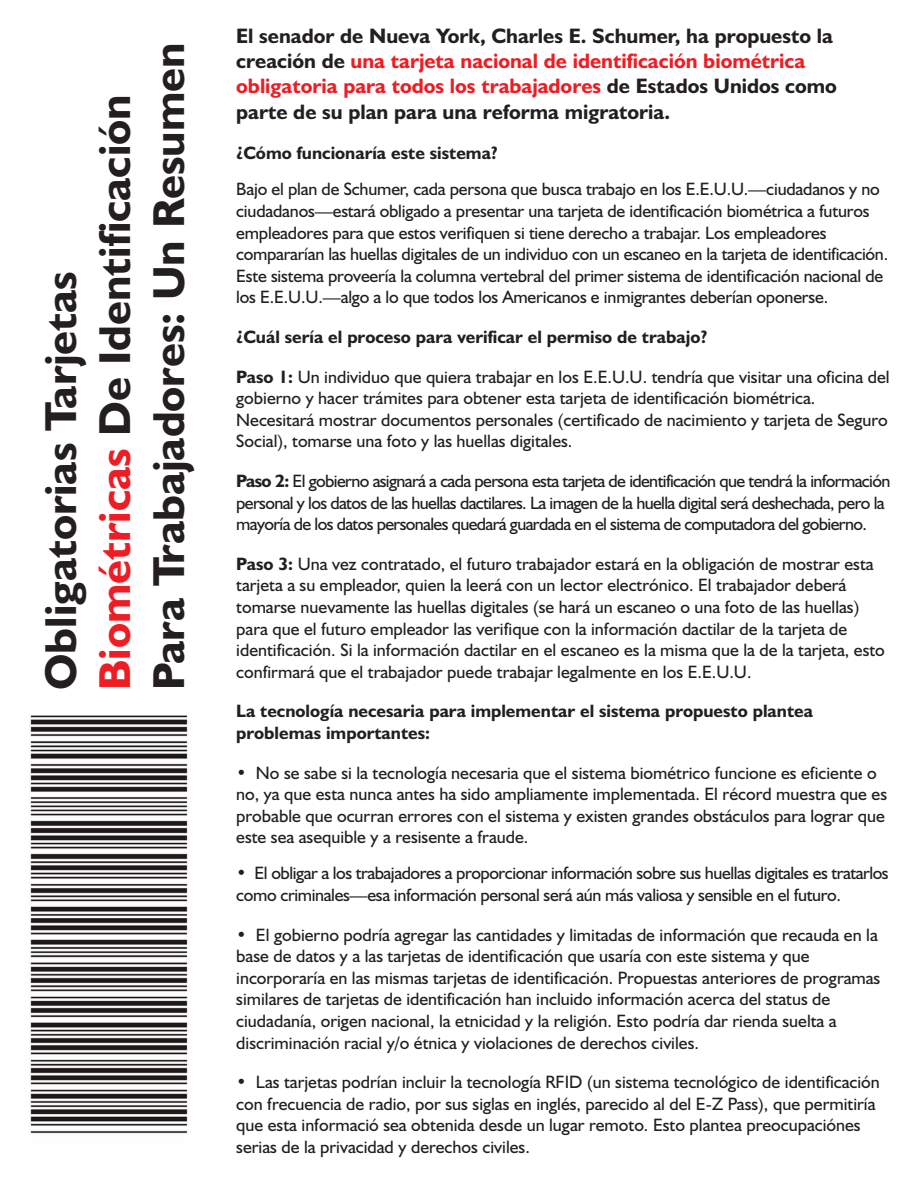
<style>
.page{position:relative;width:918px;height:1188px;background:#fff}
.page>*{position:absolute;margin:0;border:0;box-sizing:border-box;transform-origin:0 0}
.t1{font:700 45px/54px "Humanist 521 BT";color:#231f20}
.t2{font:700 21px/25.2px "Humanist 521 BT";color:#231f20}
.t3{font:18px/21.6px "Humanist 521 BT";color:#231f20}
.t4{font:18px/21.6px "Humanist 521 BT";letter-spacing:-.035em;color:#231f20}
.t5{font:18px/21.6px "Humanist 521 BT";letter-spacing:-.025em;color:#231f20}
.t6{font:700 18px/21.6px "Humanist 521 BT";color:#231f20}
.s1{color:#ee1d23}
.s2{font-weight:700}
</style>
<div class="page">
<img style="left:29px;top:715px;width:159px;height:419px">
<h1 class="t1" style="left:34px;top:690px;width:649px;rotate:-90deg">Obligatorias Tarjetas<br><span class="s1">Biométricas</span> De Identificación<br>Para Trabajadores: Un Resumen</h1>
<p class="t2" style="left:236px;top:23px;width:602px">El senador de Nueva York, Charles E. Schumer, ha propuesto la creación de <span class="s1">una tarjeta nacional de identificación biométrica obligatoria para todos los trabajadores</span> de Estados Unidos como parte de su plan para una reforma migratoria.</p>
<p class="t6" style="left:236px;top:142px;width:263px">¿Cómo funcionaría este sistema?</p>
<p class="t3" style="left:236px;top:178px;width:653px">Bajo el plan de Schumer, cada persona que busca trabajo en los E.E.U.U.—ciudadanos y no ciudadanos—estará obligado a presentar una tarjeta de identificación biométrica a futuros empleadores para que estos verifiquen si tiene derecho a trabajar. Los empleadores compararían las huellas digitales de un individuo con un escaneo en la tarjeta de identificación.<br>Este sistema proveería la columna vertebral del primer sistema de identificación nacional de los E.E.U.U.—algo a lo que todos los Americanos e inmigrantes deberían oponerse.</p>
<p class="t3" style="left:236px;top:317px;width:655px;line-height:39.6px"><span class="s2">¿Cuál sería el proceso para verificar el permiso de trabajo?<br>Paso 1:</span> Un individuo que quiera trabajar en los E.E.U.U. tendría que visitar una oficina del</p>
<p class="t3" style="left:236px;top:387px;width:653px">gobierno y hacer trámites para obtener esta tarjeta de identificación biométrica.<br>Necesitará mostrar documentos personales (certificado de nacimiento y tarjeta de Seguro<br>Social), tomarse una foto y las huellas digitales.</p>
<p class="t4" style="left:236px;top:470px;width:656px"><span class="s2">Paso 2:</span> El gobierno asignará a cada persona esta tarjeta de identificación que tendrá la información personal y los datos de las huellas dactilares. La imagen de la huella digital será deshechada, pero la mayoría de los datos personales quedará guardada en el sistema de computadora del gobierno.</p>
<p class="t3" style="left:236px;top:553px;width:650px"><span class="s2">Paso 3:</span> Una vez contratado, el futuro trabajador estará en la obligación de mostrar esta tarjeta a su empleador, quien la leerá con un lector electrónico. El trabajador deberá tomarse nuevamente las huellas digitales (se hará un escaneo o una foto de las huellas) para que el futuro empleador las verifique con la información dactilar de la tarjeta de identificación. Si la información dactilar en el escaneo es la misma que la de la tarjeta, esto confirmará que el trabajador puede trabajar legalmente en los E.E.U.U.</p>
<p class="t6" style="left:236px;top:700px;width:578px">La tecnología necesaria para implementar el sistema propuesto plantea problemas importantes:</p>
<p class="t3" style="left:236px;top:762px;width:652px">• No se sabe si la tecnología necesaria que el sistema biométrico funcione es eficiente o no, ya que esta nunca antes ha sido ampliamente implementada. El récord muestra que es probable que ocurran errores con el sistema y existen grandes obstáculos para lograr que este sea asequible y a resisente a fraude.</p>
<p class="t5" style="left:236px;top:862px;width:654px">• El obligar a los trabajadores a proporcionar información sobre sus huellas digitales es tratarlos como criminales—esa información personal será aún más valiosa y sensible en el futuro.</p>
<p class="t3" style="left:236px;top:924px;width:646px">• El gobierno podría agregar las cantidades y limitadas de información que recauda en la base de datos y a las tarjetas de identificación que usaría con este sistema y que incorporaría en las mismas tarjetas de identificación. Propuestas anteriores de programas similares de tarjetas de identificación han incluido información acerca del status de ciudadanía, origen nacional, la etnicidad y la religión. Esto podría dar rienda suelta a discriminación racial y/o étnica y violaciones de derechos civiles.</p>
<p class="t3" style="left:236px;top:1071px;width:645px">• Las tarjetas podrían incluir la tecnología RFID (un sistema tecnológico de identificación con frecuencia de radio, por sus siglas en inglés, parecido al del E-Z Pass), que permitiría que esta informació sea obtenida desde un lugar remoto. Esto plantea preocupaciónes serias de la privacidad y derechos civiles.</p>
</div>
